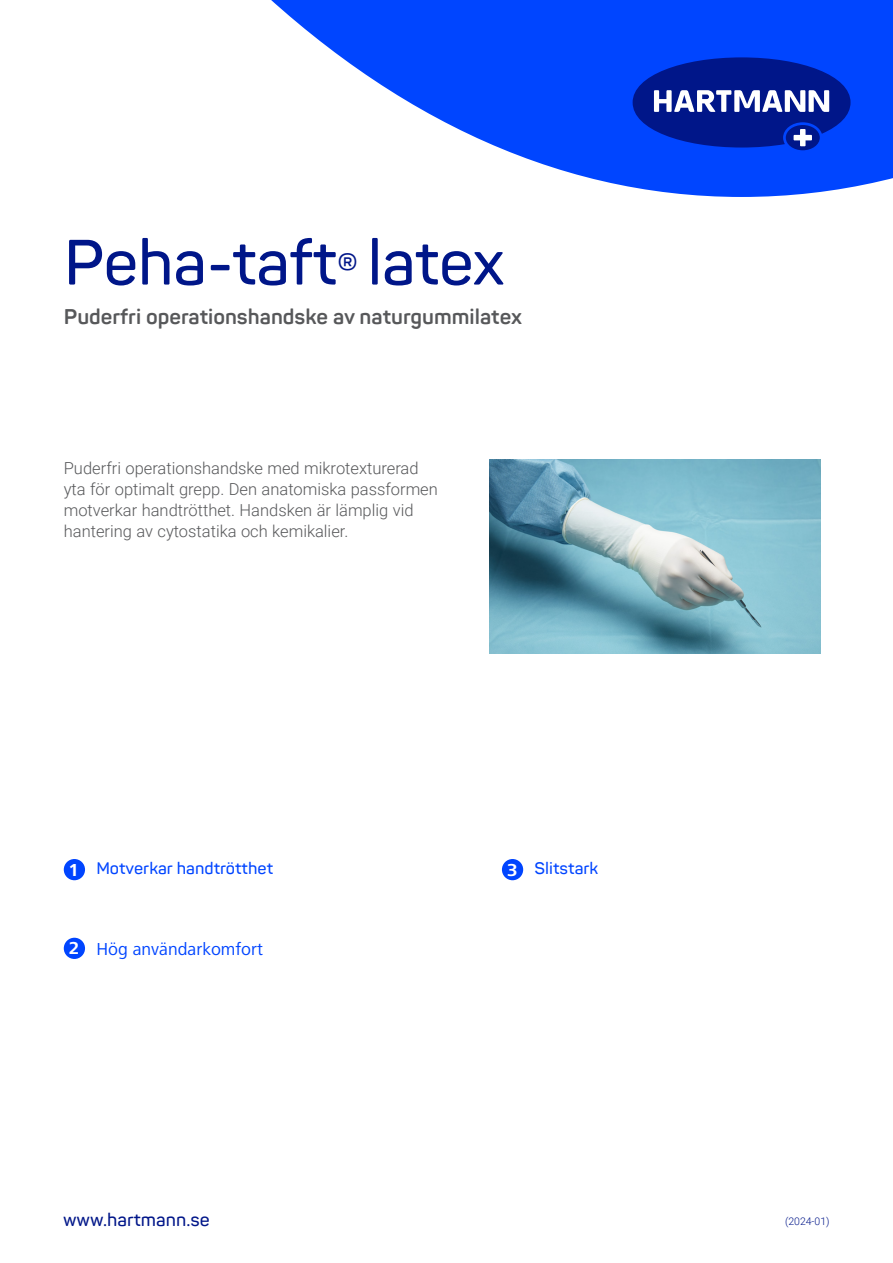
<style>
.page{position:relative;width:893px;height:1263px;background:#fff}
.page>*{position:absolute;margin:0;border:0;box-sizing:border-box;transform-origin:0 0}
.t1{font:600 63px "Panton";letter-spacing:-.01em;color:#001689}
._01_Product_description_black{font:700 21px "Panton";color:#57585a}
._02_Bullet_points_dark_grey_regular{font:18px "Frutiger Next LTW1 G";color:#0045ff}
.t2{font:600 18px "Panton";color:#001689}
.t3{font:700 18px "Frutiger Next LTW1 G";color:#fff}
.t4{font:300 16.5px/21px "Roboto";color:#57585a}
._02_Bullet_points_dark_grey_regular-2{font:600 16.5px "Panton";color:#0045ff}
.t5{font:300 10.5px "Roboto";color:#001689}
.s1{font-size:45px}
</style>
<div class="page">
<img style="left:489px;top:459px;width:332px;height:194px">
<div style="left:64px;top:859px;width:21px;height:21px;background:#0045ff;border-radius:50%"></div>
<div style="left:64px;top:938px;width:21px;height:21px;background:#0045ff;border-radius:50%"></div>
<div style="left:502px;top:859px;width:21px;height:21px;background:#0045ff;border-radius:50%"></div>
<svg style="left:271px;top:0;width:622px;height:197px;fill:#0045ff"></svg>
<div style="left:786px;top:125px;width:34px;height:25px;background:#001689;border-radius:50%"></div>
<svg style="left:633px;top:57px;width:217px;height:91px;background:#1d3aae"></svg>
<p class="t1" style="left:64px;top:223px;width:443px">Peha-taft<span class="s1">®</span> latex</p>
<p class="_01_Product_description_black" style="left:64px;top:304px;width:460px">Puderfri operationshandske av naturgummilatex</p>
<p class="t4" style="left:64px;top:457px;width:356px">Puderfri operationshandske med mikrotexturerad</p>
<p class="t4" style="left:64px;top:478px;width:376px">yta för optimalt grepp. Den anatomiska passformen motverkar handtrötthet. Handsken är lämplig vid</p>
<p class="t4" style="left:64px;top:520px;width:286px">hantering av cytostatika och kemikalier.</p>
<p class="t3" style="left:68px;top:860px;width:12px">1</p>
<p class="_02_Bullet_points_dark_grey_regular-2" style="left:96px;top:858px;width:178px">Motverkar handtrötthet</p>
<p class="t3" style="left:69px;top:938px;width:12px">2</p>
<p class="_02_Bullet_points_dark_grey_regular" style="left:96px;top:939px;width:168px">Hög användarkomfort</p>
<p class="t3" style="left:507px;top:860px;width:12px">3</p>
<p class="_02_Bullet_points_dark_grey_regular-2" style="left:534px;top:858px;width:65px">Slitstark</p>
<p class="t2" style="left:63px;top:1208px;width:148px">www.hartmann.se</p>
<p class="t5" style="left:785px;top:1213px;width:46px">(2024-01)</p>
</div>
